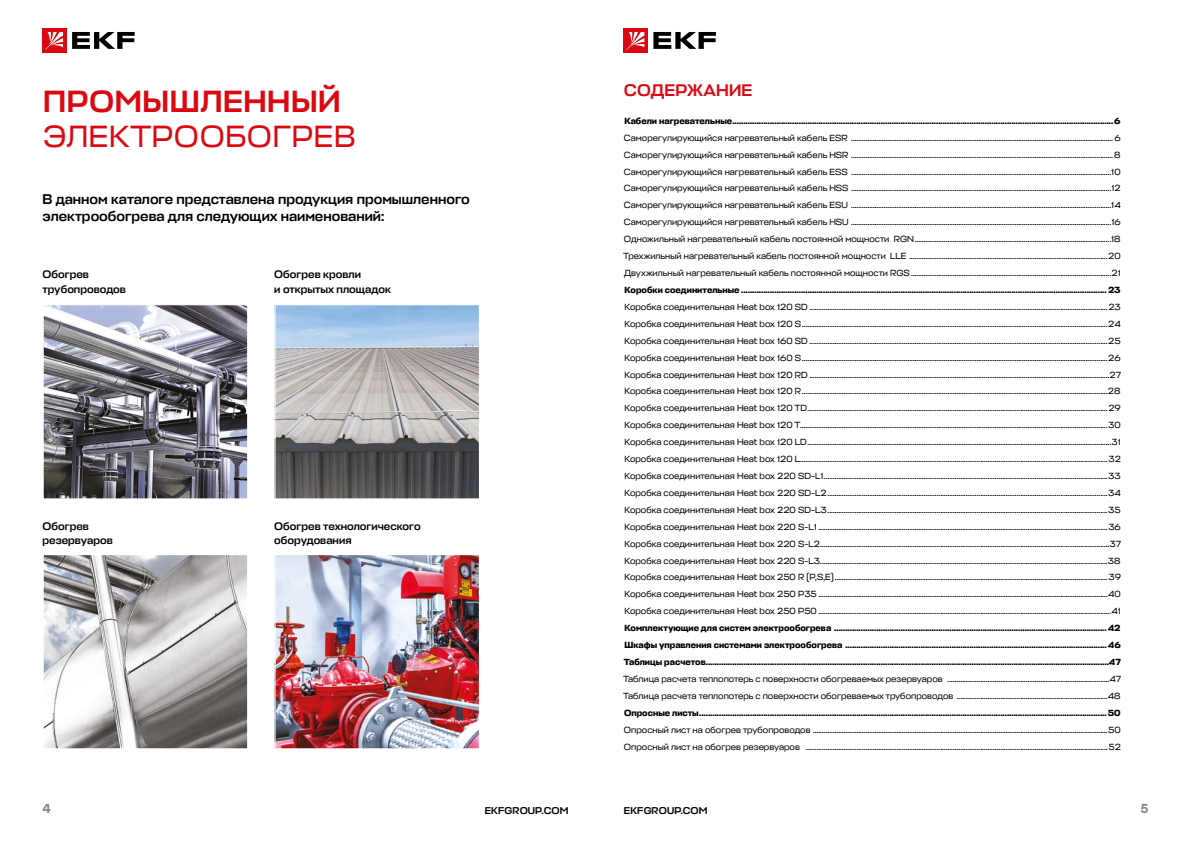
<style>
.page{position:relative;width:1191px;height:842px;background:#fff}
.page>*{position:absolute;margin:0;border:0;box-sizing:border-box;transform-origin:0 0}
.t1{font:31px "Stapel";letter-spacing:.02em;color:#db0812}
.t2{font:500 31px "Stapel";letter-spacing:.02em;color:#db0812}
.t3{font:500 17px "Stapel";letter-spacing:.01em;color:#db0812}
.t4{font:500 14.2px/17.1px "Stapel";color:#000}
.t5{font:500 13px "Stolzl";color:#878787}
.t6{font:500 11px/14.7px "Stapel";color:#000}
.t7{font:500 10px "Stapel";letter-spacing:.01em;color:#000}
.t8{font:9px/16.9px "Stapel";color:#000;text-align:justify}
.t9{font:700 9px/16.9px "Stapel";color:#000;text-align:justify}
</style>
<div class="page">
<div style="left:43px;top:28px;width:24px;height:24px;background:#db0812"></div>
<svg style="left:72px;top:32px;width:63px;height:17px"></svg>
<svg style="left:45px;top:32px;width:18px;height:18px"></svg>
<div style="left:624px;top:28px;width:24px;height:24px;background:#db0812"></div>
<svg style="left:653px;top:32px;width:63px;height:17px"></svg>
<svg style="left:626px;top:32px;width:18px;height:18px"></svg>
<img style="left:45px;top:556px;width:201px;height:191px">
<div style="left:43px;top:554px;width:205px;height:195px;border:1px solid #fff"></div>
<img style="left:276px;top:556px;width:202px;height:191px">
<div style="left:274px;top:554px;width:206px;height:195px;border:1px solid #fff"></div>
<img style="left:45px;top:306px;width:201px;height:192px">
<div style="left:43px;top:304px;width:205px;height:196px;border:1px solid #fff"></div>
<img style="left:276px;top:306px;width:202px;height:192px">
<div style="left:274px;top:304px;width:206px;height:196px;border:1px solid #fff"></div>
<h1 class="t2" style="left:43px;top:83px;width:299px">ПРОМЫШЛЕННЫЙ</h1>
<h1 class="t1" style="left:43px;top:117px;width:314px">ЭЛЕКТРООБОГРЕВ</h1>
<h3 class="t4" style="left:43px;top:190px;width:429px">В данном каталоге представлена продукция промышленного электрообогрева для следующих наименований:</h3>
<p class="t6" style="left:43px;top:267px;width:85px">Обогрев трубопроводов</p>
<p class="t6" style="left:274px;top:267px;width:118px">Обогрев кровли<br>и открытых площадок</p>
<p class="t6" style="left:43px;top:518px;width:72px">Обогрев резервуаров</p>
<p class="t6" style="left:274px;top:518px;width:148px">Обогрев технологического оборудования</p>
<h2 class="t3" style="left:624px;top:80px;width:130px">СОДЕРЖАНИЕ</h2>
<p class="t9" style="left:624px;top:112px;width:498px">Кабели нагревательные............................................................................................................................................................................6</p>
<p class="t8" style="left:623px;top:129px;width:499px">Саморегулирующийся нагревательный кабель ESR ................................................................................................................................................ 6<br>Саморегулирующийся нагревательный кабель HSR ................................................................................................................................................8<br>Саморегулирующийся нагревательный кабель ESS ...............................................................................................................................................10<br>Саморегулирующийся нагревательный кабель HSS ...............................................................................................................................................12<br>Саморегулирующийся нагревательный кабель ESU ...............................................................................................................................................14<br>Саморегулирующийся нагревательный кабель HSU ...............................................................................................................................................16<br>Одножильный нагревательный кабель постоянной мощности RGN............................................................................................................18<br>Трехжильный нагревательный кабель постоянной мощности LLE .............................................................................................................20<br>Двухжильный нагревательный кабель постоянной мощности RGS..............................................................................................................21</p>
<p class="t9" style="left:624px;top:281px;width:497px">Коробки соединительные ..................................................................................................................................................................... 23</p>
<p class="t8" style="left:624px;top:298px;width:498px">Коробка соединительная Heat box 120 SD ....................................................................................................................................................................23<br>Коробка соединительная Heat box 120 S........................................................................................................................................................................24<br>Коробка соединительная Heat box 160 SD ....................................................................................................................................................................25<br>Коробка соединительная Heat box 160 S........................................................................................................................................................................26<br>Коробка соединительная Heat box 120 RD .....................................................................................................................................................................27<br>Коробка соединительная Heat box 120 R........................................................................................................................................................................28<br>Коробка соединительная Heat box 120 TD.....................................................................................................................................................................29<br>Коробка соединительная Heat box 120 T.........................................................................................................................................................................30<br>Коробка соединительная Heat box 120 LD.......................................................................................................................................................................31<br>Коробка соединительная Heat box 120 L.........................................................................................................................................................................32<br>Коробка соединительная Heat box 220 SD-L1............................................................................................................................................................33<br>Коробка соединительная Heat box 220 SD-L2..........................................................................................................................................................34<br>Коробка соединительная Heat box 220 SD-L3..........................................................................................................................................................35<br>Коробка соединительная Heat box 220 S-L1 ...............................................................................................................................................................36<br>Коробка соединительная Heat box 220 S-L2...............................................................................................................................................................37<br>Коробка соединительная Heat box 220 S-L3..............................................................................................................................................................38<br>Коробка соединительная Heat box 250 R (Р,S,E)......................................................................................................................................................39<br>Коробка соединительная Heat box 250 Р35 ...............................................................................................................................................................40<br>Коробка соединительная Heat box 250 Р50 .................................................................................................................................................................41</p>
<p class="t9" style="left:623px;top:620px;width:498px">Комплектующие для систем электрообогрева ...........................................................................................................................42<br>Шкафы управления системами электрообогрева ......................................................................................................................46<br>Таблицы расчетов......................................................................................................................................................................................47</p>
<p class="t8" style="left:623px;top:670px;width:499px">Таблица расчета теплопотерь с поверхности обогреваемых резервуаров .........................................................................................47<br>Таблица расчета теплопотерь с поверхности обогреваемых трубопроводов ...................................................................................48</p>
<p class="t9" style="left:624px;top:704px;width:498px">Опросные листы........................................................................................................................................................................................50</p>
<p class="t8" style="left:624px;top:721px;width:498px">Опросный лист на обогрев трубопроводов ..................................................................................................................................................................50<br>Опросный лист на обогрев резервуаров ......................................................................................................................................................................52</p>
<h3 class="t5" style="left:43px;top:799px;width:10px">4</h3>
<p class="t7" style="left:485px;top:804px;width:85px">EKFGROUP.COM</p>
<p class="t7" style="left:624px;top:804px;width:85px">EKFGROUP.COM</p>
<h3 class="t5" style="left:1140px;top:799px;width:10px">5</h3>
</div>
